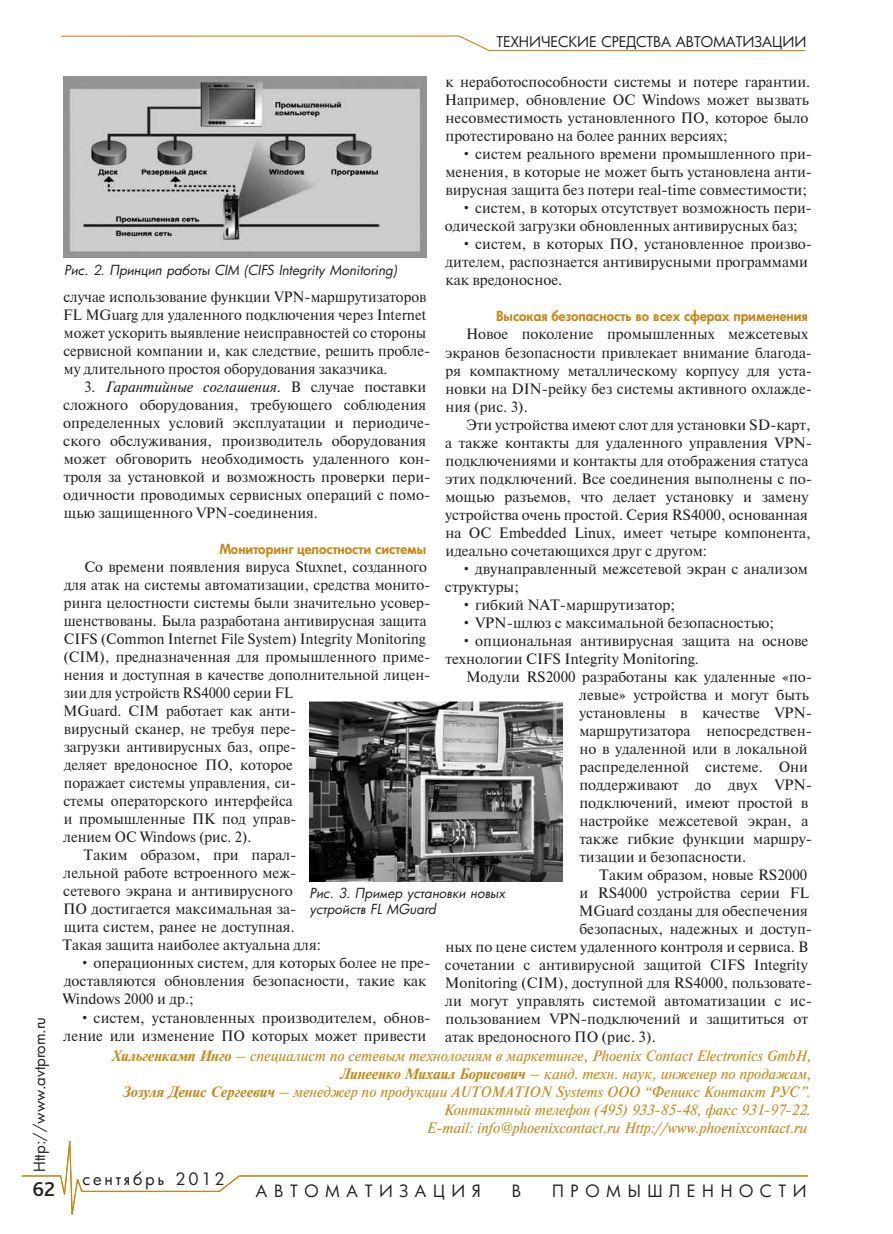
<style>
.page{position:relative;width:893px;height:1234px;background:#fff}
.page>*{position:absolute;margin:0;border:0;box-sizing:border-box;transform-origin:0 0}
.t1{font:500 21px "Bliss Pro";color:#231f20}
.t2{font:16.5px "Futura Cyr";letter-spacing:.4em;color:#231f20}
.t3{font:16.5px "Futura Cyr";letter-spacing:.17em;color:#231f20}
.t4{font:15px/18px "Newton";color:#231f20}
.st_Avtor{font:italic 15px "Newton C";color:#c8880f}
.t5{font:15px "Futura Cyr";color:#231f20}
.t6{font:14.4px "Futura Cyr";letter-spacing:-.005em;color:#231f20}
.st_Avtor-2{font:italic 13.5px/16.5px "Futura Cyr";color:#231f20}
.t7{font:800 13.5px "Futura Cyr";color:#c8880f}
.s1{font-style:italic}
.s2{font-weight:700}
</style>
<div class="page">
<svg style="left:22px;top:1141px;width:786px;height:74px"></svg>
<svg style="left:61px;top:35px;width:745px;height:17px"></svg>
<img style="left:64px;top:77px;width:362px;height:180px">
<img style="left:309px;top:701px;width:253px;height:180px">
<p class="t6" style="left:496px;top:33px;width:311px">ТЕХНИЧЕСКИЕ СРЕДСТВА АВТОМАТИЗАЦИИ</p>
<p class="t4" style="left:445px;top:73px;width:367px">к неработоспособности системы и потере гарантии.<br>Например, обновление ОС Windows может вызвать несовместимость установленного ПО, которое было протестировано на более ранних версиях;</p>
<p class="t4" style="left:445px;top:145px;width:368px;text-align:justify;text-indent:16px">• систем реального времени промышленного при&shy;менения, в которые не может быть установлена анти&shy;вирусная защита без потери real-time совместимости;</p>
<p class="t4" style="left:445px;top:199px;width:369px;text-indent:16px">• систем, в которых отсутствует возможность пери&shy;одической загрузки обновленных антивирусных баз;</p>
<p class="t4" style="left:445px;top:235px;width:368px;text-indent:16px">• систем, в которых ПО, установленное произво&shy;дителем, распознается антивирусными программами как вредоносное.</p>
<p class="t7" style="left:496px;top:308px;width:313px">Высокая безопасность во всех сферах применения</p>
<p class="t4" style="left:445px;top:325px;width:368px;text-indent:21px">Новое поколение промышленных межсетевых экранов безопасности привлекает внимание благода&shy;ря компактному металлическому корпусу для уста&shy;новки на DIN-рейку без системы активного охлажде&shy;ния (рис. 3).</p>
<p class="t4" style="left:445px;top:415px;width:369px;text-indent:21px">Эти устройства имеют слот для установки SD-карт, а также контакты для удаленного управления VPN&shy;подключениями и контакты для отображения статуса этих подключений. Все соединения выполнены с по&shy;мощью разъемов, что делает установку и замену устройства очень простой. Серия RS4000, основанная на ОС Embedded Linux, имеет четыре компонента, идеально сочетающихся друг с другом:</p>
<p class="t4" style="left:445px;top:559px;width:364px;text-indent:16px">• двунаправленный межсетевой экран с анализом структуры;</p>
<p class="t4" style="left:461px;top:595px;width:215px">• гибкий NAT-маршрутизатор;</p>
<p class="t4" style="left:461px;top:613px;width:314px">• VPN-шлюз с максимальной безопасностью;</p>
<p class="t4" style="left:445px;top:631px;width:365px;text-indent:16px">• опциональная антивирусная защита на основе технологии CIFS Integrity Monitoring.</p>
<p class="t4" style="left:579px;top:667px;width:235px;text-indent:-113px">Модули RS2000 разработаны как удаленные «по&shy;левые» устройства и могут быть установлены в качестве VPN&shy;маршрутизатора непосредствен&shy;но в удаленной или в локальной распределенной системе. Они поддерживают до двух VPN&shy;подключений, имеют простой в настройке межсетевой экран, а также гибкие функции маршру&shy;тизации и безопасности.</p>
<p class="t4" style="left:599px;top:865px;width:210px">Таким образом, новые RS2000</p>
<p class="t4" style="left:579px;top:883px;width:231px">и RS4000 устройства серии FL</p>
<p class="t4" style="left:579px;top:901px;width:231px">MGuard созданы для обеспечения</p>
<p class="t4" style="left:579px;top:919px;width:234px">безопасных, надежных и доступ-</p>
<p class="t4" style="left:445px;top:937px;width:364px">ных по цене систем удаленного контроля и сервиса. В</p>
<p class="t4" style="left:445px;top:955px;width:364px">сочетании с антивирусной защитой CIFS Integrity</p>
<p class="t4" style="left:445px;top:973px;width:369px">Monitoring (CIM), доступной для RS4000, пользовате-</p>
<p class="t4" style="left:445px;top:991px;width:368px">ли могут управлять системой автоматизации с ис-</p>
<p class="t4" style="left:445px;top:1009px;width:364px">пользованием VPN-подключений и защититься от</p>
<p class="t4" style="left:445px;top:1027px;width:212px">атак вредоносного ПО (рис. 3).</p>
<p class="st_Avtor-2" style="left:64px;top:262px;width:334px">Рис. 2. Принцип работы CIM (CIFS Integrity Monitoring)</p>
<p class="t4" style="left:63px;top:287px;width:369px">случае использование функции VPN-маршрутизаторов FL MGuarg для удаленного подключения через Internet может ускорить выявление неисправностей со стороны сервисной компании и, как следствие, решить пробле&shy;му длительного простоя оборудования заказчика.</p>
<p class="t4" style="left:63px;top:377px;width:369px;text-indent:21px">3. <span class="s1">Гарантийные соглашения</span>. В случае поставки сложного оборудования, требующего соблюдения определенных условий эксплуатации и периодиче&shy;ского обслуживания, производитель оборудования может обговорить необходимость удаленного кон&shy;троля за установкой и возможность проверки пери&shy;одичности проводимых сервисных операций с помо&shy;щью защищенного VPN-соединения.</p>
<p class="t7" style="left:220px;top:540px;width:208px">Мониторинг целостности системы</p>
<p class="t4" style="left:63px;top:557px;width:369px;text-indent:21px">Со времени появления вируса Stuxnet, созданного для атак на системы автоматизации, средства монито&shy;ринга целостности системы были значительно усовер&shy;шенствованы. Была разработана антивирусная защита CIFS (Common Internet File System) Integrity Monitoring (CIM), предназначенная для промышленного приме&shy;нения и доступная в качестве дополнительной лицен&shy;зии для устройств RS4000 серии FL<br>MGuard. CIM работает как анти-<br>вирусный сканер, не требуя пере-<br>загрузки антивирусных баз, опре-<br>деляет вредоносное ПО, которое<br>поражает системы управления, си-<br>стемы операторского интерфейса<br>и промышленные ПК под управ-<br>лением ОС Windows (рис. 2).</p>
<p class="t4" style="left:62px;top:845px;width:260px;text-indent:21px">Таким образом, при парал&shy;лельной работе встроенного меж&shy;сетевого экрана и антивирусного<br>ПО достигается максимальная за&shy;щита систем, ранее не доступная.<br>Такая защита наиболее актуальна для:</p>
<p class="t4" style="left:63px;top:953px;width:369px;text-indent:17px">• операционных систем, для которых более не пре&shy;доставляются обновления безопасности, такие как<br>Windows 2000 и др.;</p>
<p class="t4" style="left:64px;top:1007px;width:368px;text-align:right">• систем, установленных производителем, обнов&shy;ление или изменение ПО которых может привести</p>
<p class="st_Avtor-2" style="left:309px;top:884px;width:197px">Рис. 3. Пример установки новых устройств FL MGuard</p>
<p class="t5" style="left:30px;top:1171px;width:157px;rotate:-90deg">Http://www.avtprom.ru</p>
<p class="st_Avtor" style="left:111px;top:1047px;width:701px"><span class="s2">Хильгенкамп Инго</span> – специалист по сетевым технологиям в маркетинге, Phoenix Contact Electronics GmbH,</p>
<p class="st_Avtor" style="left:340px;top:1065px;width:473px"><span class="s2">Линеенко Михаил Борисович</span> – канд. техн. наук, инженер по продажам,</p>
<p class="st_Avtor" style="left:121px;top:1083px;width:690px"><span class="s2">Зозуля Денис Сергеевич</span> – менеджер по продукции AUTOMATION Systems ООО “Феникс Контакт РУС”.</p>
<p class="st_Avtor" style="left:443px;top:1101px;width:368px">Контактный телефон (495) 933-85-48, факс 931-97-22.</p>
<p class="st_Avtor" style="left:426px;top:1119px;width:382px">E-mail: info@phoenixcontact.ru Http://www.phoenixcontact.ru</p>
<p class="t3" style="left:82px;top:1168px;width:144px">сентябрь 2012</p>
<p class="t1" style="left:33px;top:1175px;width:24px">62</p>
<p class="t2" style="left:256px;top:1180px;width:226px">АВТОМАТИЗАЦИЯ</p>
<p class="t2" style="left:512px;top:1180px;width:11px">В</p>
<p class="t2" style="left:552px;top:1180px;width:256px">ПРОМЫШЛЕННОСТИ</p>
</div>
